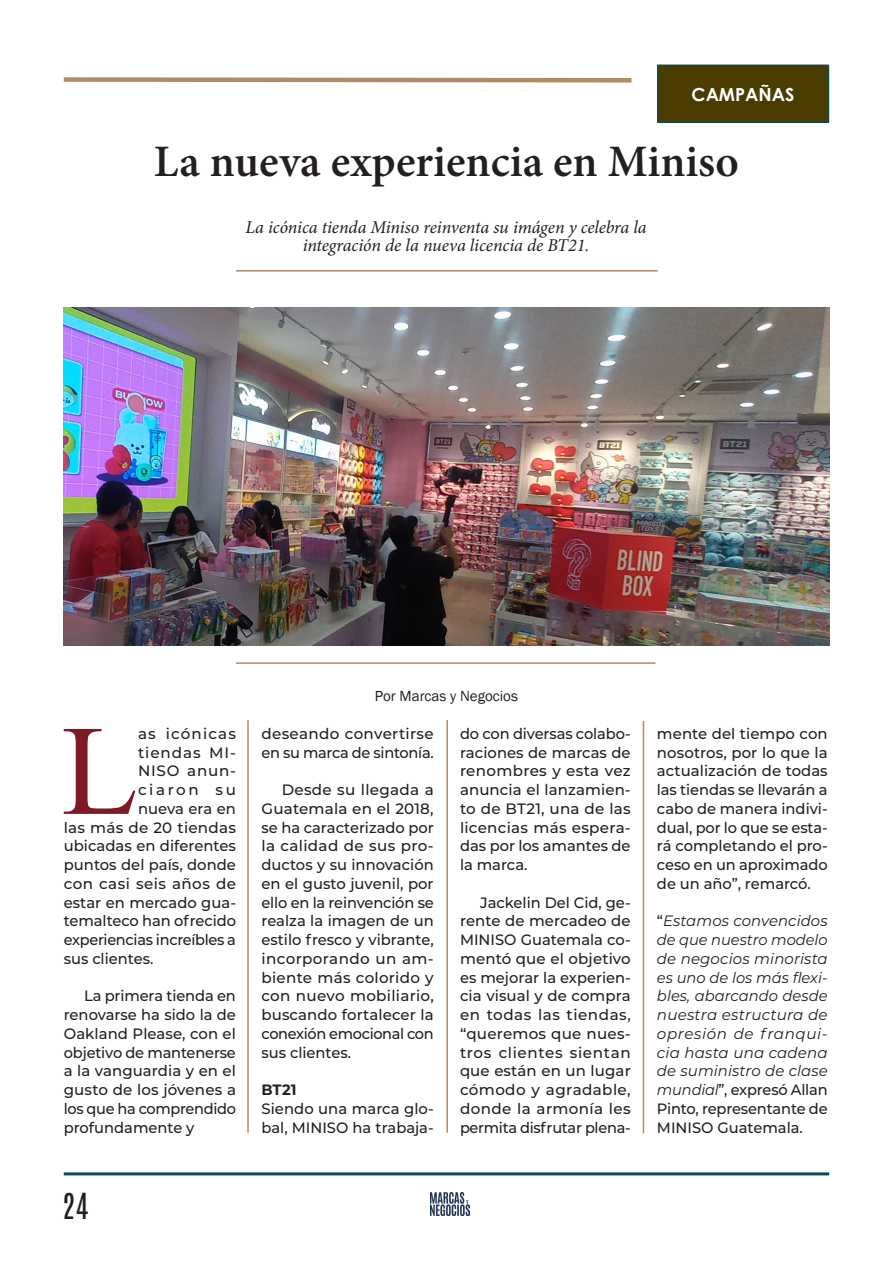
<style>
.page{position:relative;width:893px;height:1263px;background:#fff}
.page>*{position:absolute;margin:0;border:0;box-sizing:border-box;transform-origin:0 0}
.Estilo_de_párrafo_1{font:128.25px "Times New Roman";color:#7e1a24}
.t1{font:600 45px "Minion Pro";color:#231f20}
.t2{font:30px "Antonio";color:#231f20}
.t3{font:italic 18px "Minion Pro";letter-spacing:-.005em;color:#231f20}
.t4{font:700 18px "Century Gothic";color:#fff}
.Estilo_de_párrafo_1-2{font:500 15px/18.8px "Montserrat";color:#231f20;text-align:justify}
.Estilo_de_párrafo_1-3{font:italic 15px/18.8px "Montserrat";letter-spacing:.01em;color:#231f20;text-align:justify}
.Estilo_de_párrafo_1-4{font:500 15px "Montserrat";letter-spacing:-.02em;color:#231f20}
.t5{font:15px "Franklin Gothic";color:#231f20}
.Estilo_de_párrafo_1-5{font:700 15px "Montserrat";color:#231f20}
.s1{font-weight:500;font-style:normal}
</style>
<div class="page">
<img style="left:430px;top:1192px;width:39px;height:23px">
<img style="left:64px;top:308px;width:765px;height:337px">
<div style="left:657px;top:65px;width:172px;height:58px;background:#4b3d00;border:2px solid #0d4859"></div>
<svg style="left:63px;top:77px;width:569px;height:6px;background:#c4a78d"></svg>
<hr style="left:236px;top:270px;width:422px;height:2px;background:#b18b67">
<hr style="left:64px;top:1172px;width:765px;height:3px;background:#0d4859">
<hr style="left:236px;top:662px;width:419px;height:2px;background:#b18b67">
<hr style="left:247px;top:720px;width:2px;height:413px;background:#b18b67">
<hr style="left:446px;top:720px;width:2px;height:413px;background:#b18b67">
<hr style="left:643px;top:721px;width:1px;height:412px;background:#b18b67">
<p class="t4" style="left:692px;top:81px;width:104px">CAMPAÑAS</p>
<p class="t1" style="left:154px;top:131px;width:587px">La nueva experiencia en Miniso</p>
<p class="t3" style="left:245px;top:214px;width:403px">La icónica tienda Miniso reinventa su imágen y celebra la</p>
<p class="t3" style="left:303px;top:233px;width:288px">integración de la nueva licencia de BT21.</p>
<p class="Estilo_de_párrafo_1" style="left:61px;top:680px;width:78px">L</p>
<p class="Estilo_de_párrafo_1-2" style="left:138px;top:723px;width:99px">as icónicas</p>
<p class="Estilo_de_párrafo_1-2" style="left:138px;top:742px;width:99px">tiendas MI-</p>
<p class="Estilo_de_párrafo_1-2" style="left:138px;top:761px;width:99px">NISO anun-</p>
<p class="Estilo_de_párrafo_1-2" style="left:138px;top:780px;width:99px">ciaron su</p>
<p class="Estilo_de_párrafo_1-2" style="left:138px;top:798px;width:99px">nueva era en</p>
<p class="Estilo_de_párrafo_1-2" style="left:64px;top:817px;width:174px">las más de 20 tiendas</p>
<p class="Estilo_de_párrafo_1-2" style="left:64px;top:836px;width:174px">ubicadas en diferentes</p>
<p class="Estilo_de_párrafo_1-2" style="left:64px;top:855px;width:174px">puntos del país, donde</p>
<p class="Estilo_de_párrafo_1-2" style="left:64px;top:873px;width:174px">con casi seis años de</p>
<p class="Estilo_de_párrafo_1-2" style="left:64px;top:892px;width:174px">estar en mercado gua-</p>
<p class="Estilo_de_párrafo_1-2" style="left:64px;top:911px;width:174px">temalteco han ofrecido</p>
<p class="Estilo_de_párrafo_1-4" style="left:64px;top:929px;width:174px">experiencias increíbles a</p>
<p class="Estilo_de_párrafo_1-2" style="left:64px;top:948px;width:91px">sus clientes.</p>
<p class="Estilo_de_párrafo_1-2" style="left:64px;top:986px;width:174px;text-indent:20px">La primera tienda en renovarse ha sido la de Oakland Please, con el objetivo de mantenerse a la vanguardia y en el gusto de los jóvenes a los que ha comprendido profundamente y</p>
<h3 class="t2" style="left:62px;top:1184px;width:28px">24</h3>
<p class="t5" style="left:375px;top:687px;width:145px">Por Marcas y Negocios</p>
<p class="Estilo_de_párrafo_1-2" style="left:261px;top:723px;width:174px">deseando convertirse en su marca de sintonía.</p>
<p class="Estilo_de_párrafo_1-2" style="left:261px;top:780px;width:174px;text-indent:20px">Desde su llegada a Guatemala en el 2018, se ha caracterizado por la calidad de sus pro&shy;ductos y su innovación en el gusto juvenil, por ello en la reinvención se realza la imagen de un estilo fresco y vibrante, incorporando un am&shy;biente más colorido y con nuevo mobiliario, buscando fortalecer la conexión emocional con sus clientes.</p>
<p class="Estilo_de_párrafo_1-5" style="left:261px;top:1079px;width:36px">BT21</p>
<p class="Estilo_de_párrafo_1-2" style="left:261px;top:1098px;width:174px">Siendo una marca glo&shy;bal, MINISO ha trabaja-</p>
<p class="Estilo_de_párrafo_1-2" style="left:460px;top:723px;width:172px">do con diversas colabo&shy;raciones de marcas de renombres y esta vez anuncia el lanzamien&shy;to de BT21, una de las licencias más espera&shy;das por los amantes de la marca.</p>
<p class="Estilo_de_párrafo_1-2" style="left:460px;top:892px;width:172px;text-indent:20px">Jackelin Del Cid, ge&shy;rente de mercadeo de MINISO Guatemala co&shy;mentó que el objetivo es mejorar la experien&shy;cia visual y de compra en todas las tiendas, “queremos que nues&shy;tros clientes sientan que están en un lugar cómodo y agradable, donde la armonía les permita disfrutar plena-</p>
<p class="Estilo_de_párrafo_1-2" style="left:657px;top:723px;width:172px">mente del tiempo con nosotros, por lo que la actualización de todas las tiendas se llevarán a cabo de manera indivi&shy;dual, por lo que se esta&shy;rá completando el pro&shy;ceso en un aproximado de un año”, remarcó.</p>
<p class="Estilo_de_párrafo_1-3" style="left:657px;top:911px;width:172px"><span class="s1">“</span>Estamos convencidos de que nuestro modelo de negocios minorista es uno de los más flexi&shy;bles, abarcando desde nuestra estructura de opresión de franqui&shy;cia hasta una cadena de suministro de clase mundial<span class="s1">”, expresó Allan Pinto, representante de MINISO Guatemala.</span></p>
</div>
